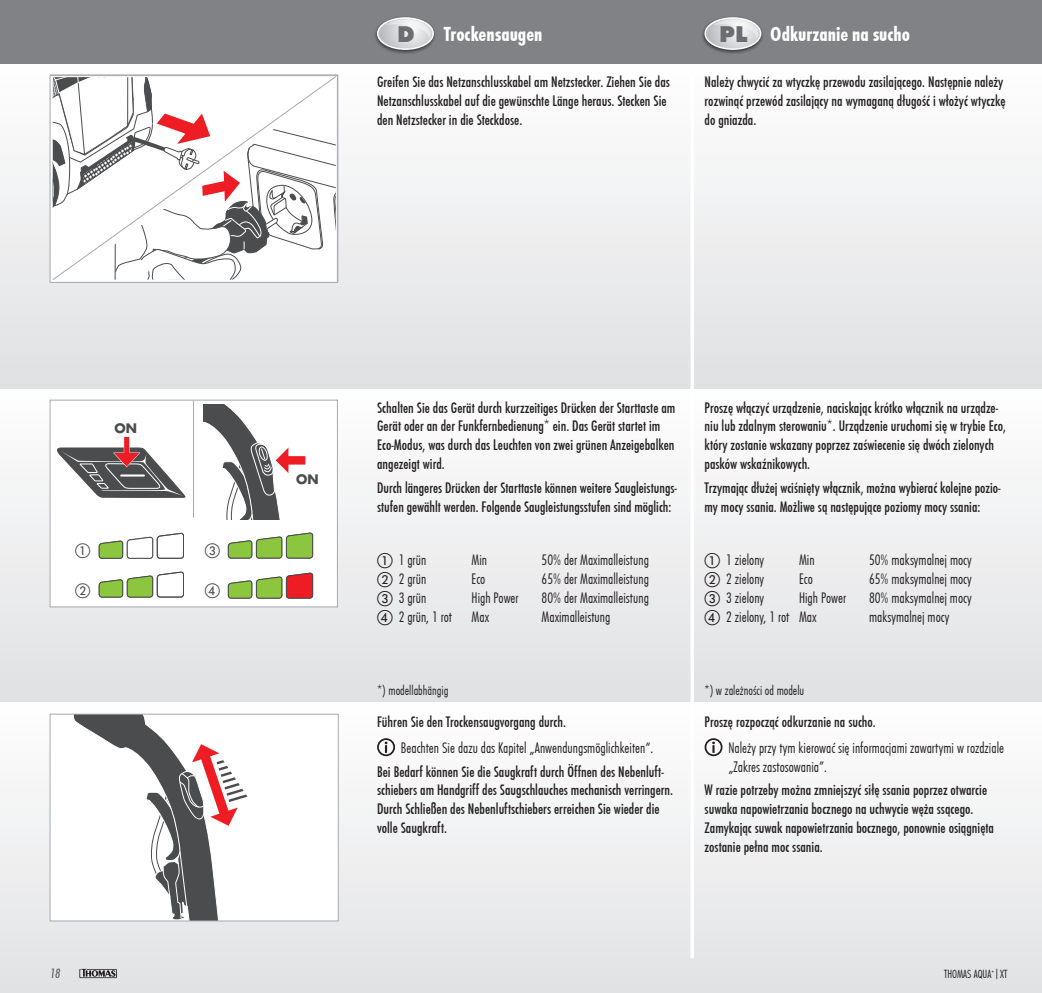
<style>
.page{position:relative;width:1042px;height:993px;background:#fff}
.page>*{position:absolute;margin:0;border:0;box-sizing:border-box;transform-origin:0 0}
.t1{font:700 21px "Futura Con";color:#fff}
.t2{font:500 15.75px/18.9px "Futura Con";color:#231f20}
.t3{font:300 15.75px/18.9px "Futura Con";color:#231f20}
.t4{font:300 14px "Futura Con";color:#231f20}
.t5{font:14px "Futura Con Boo Obl";color:#57585a}
.t6{font:700 12.78px "Futura Std";color:#4b4c4d}
.t7{font:300 12.25px "Futura Con";color:#231f20}
.s1{font-family:"Function";font-weight:800;font-size:23.62px;color:#6c6d70}
</style>
<div class="page">
<div style="left:0;top:388px;width:1042px;height:315px;background:linear-gradient(to bottom,#fefefe,#e0e1e3)"></div>
<div style="left:0;top:63px;width:1042px;height:325px;background:linear-gradient(to bottom,#fefefe,#e0e1e3)"></div>
<div style="left:0;top:0;width:1042px;height:63px;background:#808285"></div>
<div style="left:0;top:702px;width:1042px;height:290px;background:linear-gradient(to bottom,#fefefe,#e1e2e4)"></div>
<div style="left:377px;top:738px;width:18px;height:18px;border:2px solid #231f20;border-radius:50%"></div>
<svg style="left:385px;top:741px;width:2px;height:11px"></svg>
<div style="left:704px;top:738px;width:18px;height:18px;border:2px solid #231f20;border-radius:50%"></div>
<svg style="left:712px;top:741px;width:3px;height:11px"></svg>
<div style="left:373px;top:15px;width:64px;height:40px;background:#231f20;opacity:.75"></div>
<div style="left:377px;top:17px;width:57px;height:33px;border:1px solid #fff;border-radius:50%"></div>
<svg style="left:378px;top:18px;width:55px;height:31px;background:#cdced0"></svg>
<div style="left:701px;top:15px;width:63px;height:40px;background:#231f20;opacity:.75"></div>
<div style="left:704px;top:17px;width:57px;height:33px;border:1px solid #fff;border-radius:50%"></div>
<svg style="left:705px;top:18px;width:55px;height:31px;background:#cdcecf"></svg>
<svg style="left:52px;top:75px;width:285px;height:206px"></svg>
<svg style="left:53px;top:77px;width:283px;height:202px"></svg>
<div style="left:50px;top:399px;width:288px;height:208px;background:#fff;border:1px solid #a8a9ad"></div>
<svg style="left:98px;top:533px;width:86px;height:26px"></svg>
<svg style="left:98px;top:571px;width:86px;height:26px"></svg>
<svg style="left:227px;top:532px;width:86px;height:26px"></svg>
<svg style="left:227px;top:573px;width:86px;height:25px"></svg>
<div style="left:124px;top:437px;width:6px;height:20px;background:#fac3c5"></div>
<div style="left:124px;top:437px;width:5px;height:20px;background:#ee1d23"></div>
<svg style="left:57px;top:446px;width:129px;height:52px"></svg>
<hr style="left:193px;top:400px;width:1px;height:117px;background:#a8a9ad">
<svg style="left:203px;top:404px;width:103px;height:115px"></svg>
<div style="left:50px;top:714px;width:288px;height:206px;background:#fff"></div>
<svg style="left:73px;top:715px;width:174px;height:204px"></svg>
<div style="left:50px;top:713px;width:289px;height:208px;border:1px solid #a8a9ad"></div>
<hr style="left:690px;top:74px;width:4px;height:883px;background:#fff">
<svg style="left:79px;top:968px;width:38px;height:9px"></svg>
<h1 class="t1" style="left:397px;top:19px;width:147px"><span class="s1">D</span> Trockensaugen</h1>
<h1 class="t1" style="left:719px;top:19px;width:192px"><span class="s1">PL</span> Odkurzanie na sucho</h1>
<p class="t6" style="left:114px;top:419px;width:24px">ON</p>
<p class="t2" style="left:377px;top:72px;width:294px">Greifen Sie das Netzanschlusskabel am Netzstecker. Ziehen Sie das<br>Netzanschlusskabel auf die gewünschte Länge heraus. Stecken Sie den Netzstecker in die Steckdose.</p>
<p class="t2" style="left:704px;top:72px;width:302px">Należy chwycić za wtyczkę przewodu zasilającego. Następnie należy rozwinąć przewód zasilający na wymaganą długość i włożyć wtyczkę do gniazda.</p>
<p class="t6" style="left:296px;top:470px;width:24px">ON</p>
<p class="t2" style="left:377px;top:397px;width:300px">Schalten Sie das Gerät durch kurzzeitiges Drücken der Starttaste am Gerät oder an der Funkfernbedienung* ein. Das Gerät startet im Eco-Modus, was durch das Leuchten von zwei grünen Anzeigebalken angezeigt wird.</p>
<p class="t2" style="left:377px;top:477px;width:301px">Durch längeres Drücken der Starttaste können weitere Saugleistungs&shy;stufen gewählt werden. Folgende Saugleistungsstufen sind möglich:</p>
<p class="t3" style="left:377px;top:549px;width:51px">① 1 grün</p>
<p class="t3" style="left:472px;top:549px;width:17px">Min</p>
<p class="t3" style="left:542px;top:549px;width:109px">50% der Maximalleistung</p>
<p class="t3" style="left:377px;top:568px;width:51px">② 2 grün</p>
<p class="t3" style="left:472px;top:568px;width:15px">Eco</p>
<p class="t3" style="left:542px;top:568px;width:109px">65% der Maximalleistung</p>
<p class="t3" style="left:377px;top:587px;width:51px">③ 3 grün</p>
<p class="t3" style="left:472px;top:587px;width:49px">High Power</p>
<p class="t3" style="left:542px;top:587px;width:109px">80% der Maximalleistung</p>
<p class="t3" style="left:377px;top:606px;width:114px">④ 2 grün, 1 rot Max</p>
<p class="t3" style="left:542px;top:606px;width:70px">Maximalleistung</p>
<p class="t4" style="left:377px;top:681px;width:73px">*) modellabhängig</p>
<p class="t2" style="left:377px;top:711px;width:190px">Führen Sie den Trockensaugvorgang durch.</p>
<p class="t3" style="left:401px;top:737px;width:254px">Beachten Sie dazu das Kapitel „Anwendungsmöglichkeiten“.</p>
<p class="t2" style="left:377px;top:761px;width:297px">Bei Bedarf können Sie die Saugkraft durch Öffnen des Nebenluft&shy;schiebers am Handgriff des Saugschlauches mechanisch verringern.<br>Durch Schließen des Nebenluftschiebers erreichen Sie wieder die volle Saugkraft.</p>
<p class="t2" style="left:704px;top:397px;width:303px">Proszę włączyć urządzenie, naciskając krótko włącznik na urządze&shy;niu lub zdalnym sterowaniu*. Urządzenie uruchomi się w trybie Eco, który zostanie wskazany poprzez zaświecenie się dwóch zielonych pasków wskaźnikowych.</p>
<p class="t2" style="left:704px;top:477px;width:297px">Trzymając dłużej wciśnięty włącznik, można wybierać kolejne pozio&shy;my mocy ssania. Możliwe są następujące poziomy mocy ssania:</p>
<p class="t3" style="left:704px;top:549px;width:61px">① 1 zielony</p>
<p class="t3" style="left:799px;top:549px;width:17px">Min</p>
<p class="t3" style="left:869px;top:549px;width:104px">50% maksymalnej mocy</p>
<p class="t3" style="left:704px;top:568px;width:61px">② 2 zielony</p>
<p class="t3" style="left:799px;top:568px;width:15px">Eco</p>
<p class="t3" style="left:869px;top:568px;width:104px">65% maksymalnej mocy</p>
<p class="t3" style="left:704px;top:587px;width:61px">③ 3 zielony</p>
<p class="t3" style="left:799px;top:587px;width:49px">High Power</p>
<p class="t3" style="left:869px;top:587px;width:104px">80% maksymalnej mocy</p>
<p class="t3" style="left:704px;top:606px;width:114px">④ 2 zielony, 1 rot Max</p>
<p class="t3" style="left:869px;top:606px;width:82px">maksymalnej mocy</p>
<p class="t4" style="left:704px;top:680px;width:101px">*) w zależności od modelu</p>
<p class="t2" style="left:704px;top:711px;width:173px">Proszę rozpocząć odkurzanie na sucho.</p>
<p class="t3" style="left:728px;top:737px;width:277px">Należy przy tym kierować się informacjami zawartymi w rozdziale „Zakres zastosowania”.</p>
<p class="t2" style="left:704px;top:780px;width:291px">W razie potrzeby można zmniejszyć siłę ssania poprzez otwarcie suwaka napowietrzania bocznego na uchwycie węża ssącego.<br>Zamykając suwak napowietrzania bocznego, ponownie osiągnięta zostanie pełna moc ssania.</p>
<p class="t5" style="left:50px;top:963px;width:12px">18</p>
<p class="t7" style="left:944px;top:965px;width:65px">THOMAS AQUA<sup>+</sup>|XT</p>
</div>
